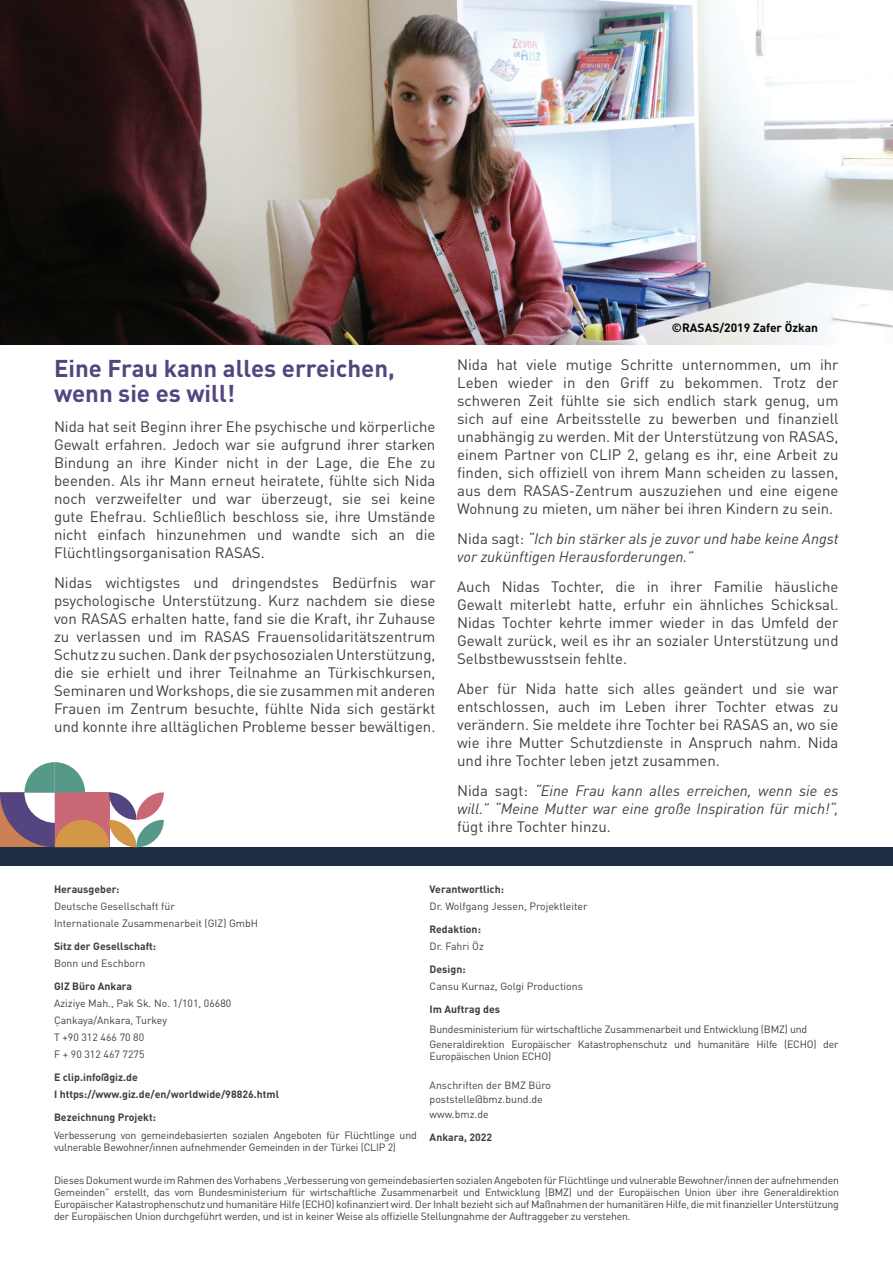
<style>
.page{position:relative;width:893px;height:1263px;background:#fff}
.page>*{position:absolute;margin:0;border:0;box-sizing:border-box;transform-origin:0 0}
.t1{font:700 24px/25.3px "DIN Pro";color:#544580}
.t2{font:15px/18px "DIN Pro";color:#3e3e3f;text-align:justify}
.t3{font:italic 15px/18px "DIN Pro";color:#3e3e3f}
.t4{font:700 12px "DIN Pro";color:#040503}
.t5{font:10.5px/12px "DIN Pro";letter-spacing:-.02em;color:#3e3e3f}
.t6{font:10.5px/17.1px "DIN Pro";color:#3e3e3f}
.t7{font:700 10.5px/17.1px "DIN Pro";color:#3e3e3f}
.s1{font-style:normal}
</style>
<div class="page">
<div style="left:0;top:847px;width:893px;height:18px;background:#1e2c43"></div>
<svg style="left:0;top:762px;width:164px;height:85px"></svg>
<img style="left:0;top:0;width:893px;height:344px">
<h1 class="t1" style="left:54px;top:354px;width:342px">Eine Frau kann alles erreichen, wenn sie es will!</h1>
<p class="t2" style="left:54px;top:417px;width:383px">Nida hat seit Beginn ihrer Ehe psychische und körperliche Gewalt erfahren. Jedoch war sie aufgrund ihrer starken Bindung an ihre Kinder nicht in der Lage, die Ehe zu beenden. Als ihr Mann erneut heiratete, fühlte sich Nida noch verzweifelter und war überzeugt, sie sei keine gute Ehefrau. Schließlich beschloss sie, ihre Umstände nicht einfach hinzunehmen und wandte sich an die Flüchtlingsorganisation RASAS.</p>
<p class="t2" style="left:54px;top:573px;width:383px">Nidas wichtigstes und dringendstes Bedürfnis war psychologische Unterstützung. Kurz nachdem sie diese von RASAS erhalten hatte, fand sie die Kraft, ihr Zuhause zu verlassen und im RASAS Frauensolidaritätszentrum Schutz zu suchen. Dank der psychosozialen Unterstützung, die sie erhielt und ihrer Teilnahme an Türkischkursen, Seminaren und Workshops, die sie zusammen mit anderen Frauen im Zentrum besuchte, fühlte Nida sich gestärkt und konnte ihre alltäglichen Probleme besser bewältigen.</p>
<p class="t4" style="left:672px;top:319px;width:148px">©RASAS/2019 Zafer Özkan</p>
<p class="t2" style="left:457px;top:354px;width:383px">Nida hat viele mutige Schritte unternommen, um ihr Leben wieder in den Griff zu bekommen. Trotz der schweren Zeit fühlte sie sich endlich stark genug, um sich auf eine Arbeitsstelle zu bewerben und finanziell unabhängig zu werden. Mit der Unterstützung von RASAS, einem Partner von CLIP 2, gelang es ihr, eine Arbeit zu finden, sich offiziell von ihrem Mann scheiden zu lassen, aus dem RASAS-Zentrum auszuziehen und eine eigene Wohnung zu mieten, um näher bei ihren Kindern zu sein.</p>
<p class="t3" style="left:457px;top:528px;width:383px"><span class="s1">Nida sagt:</span> “Ich bin stärker als je zuvor und habe keine Angst vor zukünftigen Herausforderungen.”</p>
<p class="t2" style="left:457px;top:576px;width:383px">Auch Nidas Tochter, die in ihrer Familie häusliche Gewalt miterlebt hatte, erfuhr ein ähnliches Schicksal.<br>Nidas Tochter kehrte immer wieder in das Umfeld der Gewalt zurück, weil es ihr an sozialer Unterstützung und Selbstbewusstsein fehlte.</p>
<p class="t2" style="left:457px;top:678px;width:383px">Aber für Nida hatte sich alles geändert und sie war entschlossen, auch im Leben ihrer Tochter etwas zu verändern. Sie meldete ihre Tochter bei RASAS an, wo sie wie ihre Mutter Schutzdienste in Anspruch nahm. Nida und ihre Tochter leben jetzt zusammen.</p>
<p class="t3" style="left:457px;top:780px;width:383px"><span class="s1">Nida sagt:</span> “Eine Frau kann alles erreichen, wenn sie es will.” “Meine Mutter war eine große Inspiration für mich!“,</p>
<p class="t2" style="left:457px;top:816px;width:155px">fügt ihre Tochter hinzu.</p>
<p class="t7" style="left:54px;top:880px;width:67px">Herausgeber:</p>
<p class="t6" style="left:54px;top:897px;width:206px">Deutsche Gesellschaft für<br>Internationale Zusammenarbeit (GIZ) GmbH</p>
<p class="t7" style="left:54px;top:937px;width:104px">Sitz der Gesellschaft:</p>
<p class="t6" style="left:54px;top:954px;width:93px">Bonn und Eschborn</p>
<p class="t7" style="left:54px;top:977px;width:80px">GIZ Büro Ankara</p>
<p class="t6" style="left:54px;top:994px;width:179px">Aziziye Mah., Pak Sk. No. 1/101, 06680<br>Çankaya/Ankara, Turkey<br>T +90 312 466 70 80<br>F + 90 312 467 7275</p>
<p class="t7" style="left:54px;top:1068px;width:227px">E clip.info@giz.de<br>I https://www.giz.de/en/worldwide/98826.html</p>
<p class="t7" style="left:54px;top:1108px;width:104px">Bezeichnung Projekt:</p>
<p class="t5" style="left:54px;top:1128px;width:364px">Verbesserung von gemeindebasierten sozialen Angeboten für Flüchtlinge und vulnerable Bewohner/innen aufnehmender Gemeinden in der Türkei (CLIP 2)</p>
<p class="t5" style="left:54px;top:1174px;width:786px;text-align:justify">Dieses Dokument wurde im Rahmen des Vorhabens „Verbesserung von gemeindebasierten sozialen Angeboten für Flüchtlinge und vulnerable Bewohner/innen der aufnehmenden Gemeinden” erstellt, das vom Bundesministerium für wirtschaftliche Zusammenarbeit und Entwicklung (BMZ) und der Europäischen Union über ihre Generaldirektion Europäischer Katastrophenschutz und humanitäre Hilfe (ECHO) kofinanziert wird. Der Inhalt bezieht sich auf Maßnahmen der humanitären Hilfe, die mit finanzieller Unterstützung der Europäischen Union durchgeführt werden, und ist in keiner Weise als offizielle Stellungnahme der Auftraggeber zu verstehen.</p>
<p class="t7" style="left:430px;top:880px;width:76px">Verantwortlich:</p>
<p class="t6" style="left:430px;top:897px;width:159px">Dr. Wolfgang Jessen, Projektleiter</p>
<p class="t7" style="left:430px;top:920px;width:53px">Redaktion:</p>
<p class="t6" style="left:430px;top:937px;width:56px">Dr. Fahri Öz</p>
<p class="t7" style="left:430px;top:960px;width:37px">Design:</p>
<p class="t6" style="left:430px;top:977px;width:155px">Cansu Kurnaz, Golgi Productions</p>
<p class="t7" style="left:430px;top:1000px;width:72px">Im Auftrag des</p>
<p class="t5" style="left:430px;top:1022px;width:410px;line-height:14.5px">Bundesministerium für wirtschaftliche Zusammenarbeit und Entwicklung (BMZ) und<br>Generaldirektion Europäischer Katastrophenschutz und humanitäre Hilfe (ECHO) der</p>
<p class="t5" style="left:430px;top:1050px;width:123px">Europäischen Union ECHO)</p>
<p class="t6" style="left:430px;top:1077px;width:123px;line-height:14.5px">Anschriften der BMZ Büro poststelle@bmz.bund.de www.bmz.de</p>
<p class="t7" style="left:430px;top:1128px;width:64px">Ankara, 2022</p>
</div>
